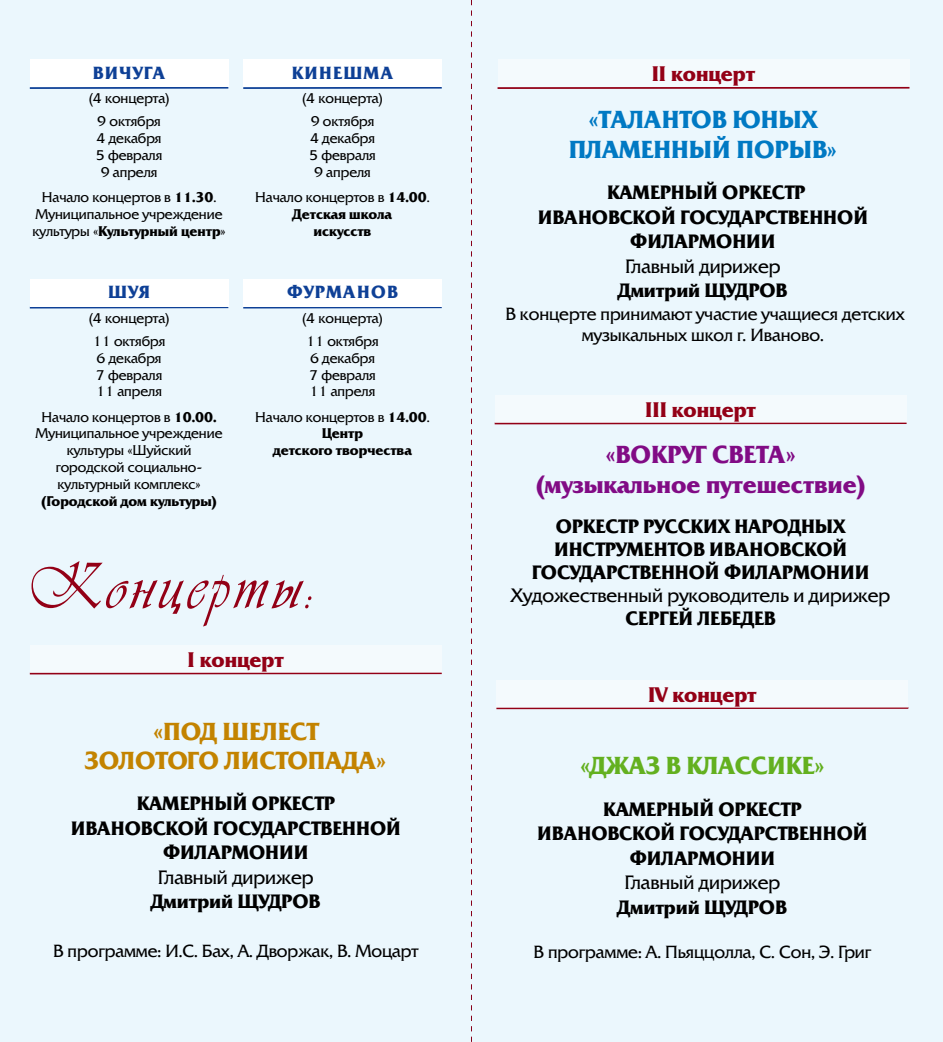
<style>
.page{position:relative;width:943px;height:1042px;background:#ebf7fd}
.page>*{position:absolute;margin:0;border:0;box-sizing:border-box;transform-origin:0 0}
.t1{font:68.25px "Vivaldi DCL";letter-spacing:.075em;color:#930016;scale:.9 1}
.t2{font:700 24.5px/29.4px "Friz Quadrata C";color:#810b85;text-align:center}
.t3{font:700 24.5px/29.4px "Friz Quadrata C";color:#c38300;text-align:center}
.t4{font:700 24.5px/29.8px "Friz Quadrata C";color:#0079c3;text-align:center}
.t5{font:700 24.5px "Friz Quadrata C";color:#63b01f}
.t6{font:700 21px "Friz Quadrata C";color:#930016}
.t7{font:700 19.25px/24.5px "Friz Quadrata C";color:#000;text-align:center}
.t8{font:19.25px "Friz Quadrata C";color:#000}
.t9{font:17.5px/21px "Friz Quadrata C";color:#000;text-align:center}
.t10{font:700 17.5px "Friz Quadrata C";letter-spacing:.075em;color:#0e4096}
.t11{font:14px/16.8px "Friz Quadrata C";color:#000;text-align:center}
.t12{font:700 14px/16.8px "Friz Quadrata C";color:#000;text-align:center}
.s1{font-weight:700}
.s2{font-weight:400}
</style>
<div class="page">
<hr style="left:243px;top:87px;width:199px;height:2px;background:#0e4096">
<div style="left:243px;top:60px;width:199px;height:27px;background:#fff"></div>
<hr style="left:30px;top:306px;width:198px;height:2px;background:#0e4096">
<div style="left:30px;top:279px;width:198px;height:28px;background:#fff"></div>
<hr style="left:30px;top:87px;width:198px;height:2px;background:#0e4096">
<div style="left:30px;top:60px;width:198px;height:27px;background:#fff"></div>
<hr style="left:243px;top:306px;width:199px;height:2px;background:#0e4096">
<div style="left:243px;top:279px;width:199px;height:28px;background:#fff"></div>
<hr style="left:30px;top:672px;width:412px;height:2px;background:#930016">
<div style="left:30px;top:645px;width:412px;height:28px;background:#f4fafd"></div>
<hr style="left:494px;top:422px;width:412px;height:2px;background:#930016">
<div style="left:494px;top:395px;width:412px;height:28px;background:#f4fafd"></div>
<hr style="left:496px;top:707px;width:412px;height:2px;background:#930016">
<div style="left:496px;top:680px;width:412px;height:27px;background:#f4fafd"></div>
<hr style="left:497px;top:87px;width:412px;height:2px;background:#930016">
<div style="left:497px;top:60px;width:412px;height:27px;background:#f4fafd"></div>
<svg style="left:471px;top:0;width:1px;height:1042px"></svg>
<p class="t10" style="left:93px;top:62px;width:74px">ВИЧУГА</p>
<p class="t11" style="left:96px;top:113px;width:68px">9 октября<br>4 декабря<br>5 февраля<br>9 апреля</p>
<p class="t11" style="left:32px;top:189px;width:195px">Начало концертов в <span class="s1">11.30</span>.<br>Муниципальное учреждение культуры «<span class="s1">Культурный центр</span>»</p>
<p class="t11" style="left:88px;top:90px;width:83px">(4 концерта)</p>
<p class="t10" style="left:108px;top:282px;width:44px">ШУЯ</p>
<p class="t11" style="left:93px;top:333px;width:74px;text-align:left">11 октября<br>6 декабря<br>7 февраля<br>11 апреля</p>
<p class="t11" style="left:36px;top:409px;width:188px">Начало концертов в <span class="s1">10.00.<br></span>Муниципальное учреждение культуры «Шуйский городской социально&shy;культурный комплекс»</p>
<p class="t12" style="left:41px;top:492px;width:178px">(Городской дом культуры)</p>
<p class="t11" style="left:88px;top:310px;width:83px">(4 концерта)</p>
<p class="t10" style="left:292px;top:62px;width:103px">КИНЕШМА</p>
<p class="t11" style="left:309px;top:113px;width:68px">9 октября<br>4 декабря<br>5 февраля<br>9 апреля</p>
<p class="t12" style="left:255px;top:189px;width:176px"><span class="s2">Начало концертов в</span> 14.00<span class="s2">.<br></span>Детская школа<br>искусств</p>
<p class="t11" style="left:302px;top:90px;width:83px">(4 концерта)</p>
<p class="t10" style="left:287px;top:282px;width:112px">ФУРМАНОВ</p>
<p class="t11" style="left:306px;top:333px;width:74px;text-align:left">11 октября<br>6 декабря<br>7 февраля<br>11 апреля</p>
<p class="t12" style="left:255px;top:408px;width:176px"><span class="s2">Начало концертов в</span> 14.00<span class="s2">.<br></span>Центр<br>детского творчества</p>
<p class="t11" style="left:302px;top:310px;width:83px">(4 концерта)</p>
<h1 class="t1" style="left:25px;top:549px;width:324px">Концерты:</h1>
<h3 class="t6" style="left:188px;top:647px;width:98px">I концерт</h3>
<h2 class="t3" style="left:85px;top:717px;width:303px">«ПОД ШЕЛЕСТ<br>ЗОЛОТОГО ЛИСТОПАДА»</h2>
<h3 class="t7" style="left:71px;top:792px;width:332px">КАМЕРНЫЙ ОРКЕСТР<br>ИВАНОВСКОЙ ГОСУДАРСТВЕННОЙ<br>ФИЛАРМОНИИ</h3>
<h3 class="t8" style="left:158px;top:866px;width:157px">Главный дирижер</h3>
<h3 class="t7" style="left:151px;top:890px;width:170px">Дмитрий ЩУДРОВ</h3>
<p class="t9" style="left:53px;top:941px;width:367px">В программе: И.С. Бах, А. Дворжак, В. Моцарт</p>
<h3 class="t6" style="left:651px;top:62px;width:105px">II концерт</h3>
<h2 class="t4" style="left:568px;top:105px;width:270px">«ТАЛАНТОВ ЮНЫХ<br>ПЛАМЕННЫЙ ПОРЫВ»</h2>
<h3 class="t7" style="left:538px;top:181px;width:332px">КАМЕРНЫЙ ОРКЕСТР<br>ИВАНОВСКОЙ ГОСУДАРСТВЕННОЙ<br>ФИЛАРМОНИИ</h3>
<h3 class="t8" style="left:625px;top:255px;width:157px">Главный дирижер</h3>
<h3 class="t7" style="left:618px;top:279px;width:170px">Дмитрий ЩУДРОВ</h3>
<p class="t9" style="left:505px;top:304px;width:401px">В концерте принимают участие учащиеся детских музыкальных школ г. Иваново.</p>
<h3 class="t6" style="left:645px;top:397px;width:112px">III концерт</h3>
<h2 class="t2" style="left:535px;top:441px;width:332px">«ВОКРУГ СВЕТА» (музыкальное путешествие)</h2>
<h3 class="t7" style="left:532px;top:515px;width:339px;line-height:23.1px">ОРКЕСТР РУССКИХ НАРОДНЫХ<br>ИНСТРУМЕНТОВ ИВАНОВСКОЙ<br>ГОСУДАРСТВЕННОЙ ФИЛАРМОНИИ</h3>
<h3 class="t8" style="left:511px;top:584px;width:381px">Художественный руководитель и дирижер</h3>
<h3 class="t7" style="left:625px;top:606px;width:152px">СЕРГЕЙ ЛЕБЕДЕВ</h3>
<h3 class="t6" style="left:648px;top:682px;width:110px">IV концерт</h3>
<h2 class="t5" style="left:580px;top:751px;width:246px">«ДЖАЗ В КЛАССИКЕ»</h2>
<h3 class="t7" style="left:537px;top:797px;width:332px">КАМЕРНЫЙ ОРКЕСТР<br>ИВАНОВСКОЙ ГОСУДАРСТВЕННОЙ<br>ФИЛАРМОНИИ</h3>
<h3 class="t8" style="left:624px;top:871px;width:157px">Главный дирижер</h3>
<h3 class="t7" style="left:618px;top:895px;width:170px">Дмитрий ЩУДРОВ</h3>
<p class="t9" style="left:533px;top:941px;width:339px">В программе: А. Пьяццолла, С. Сон, Э. Григ</p>
</div>
